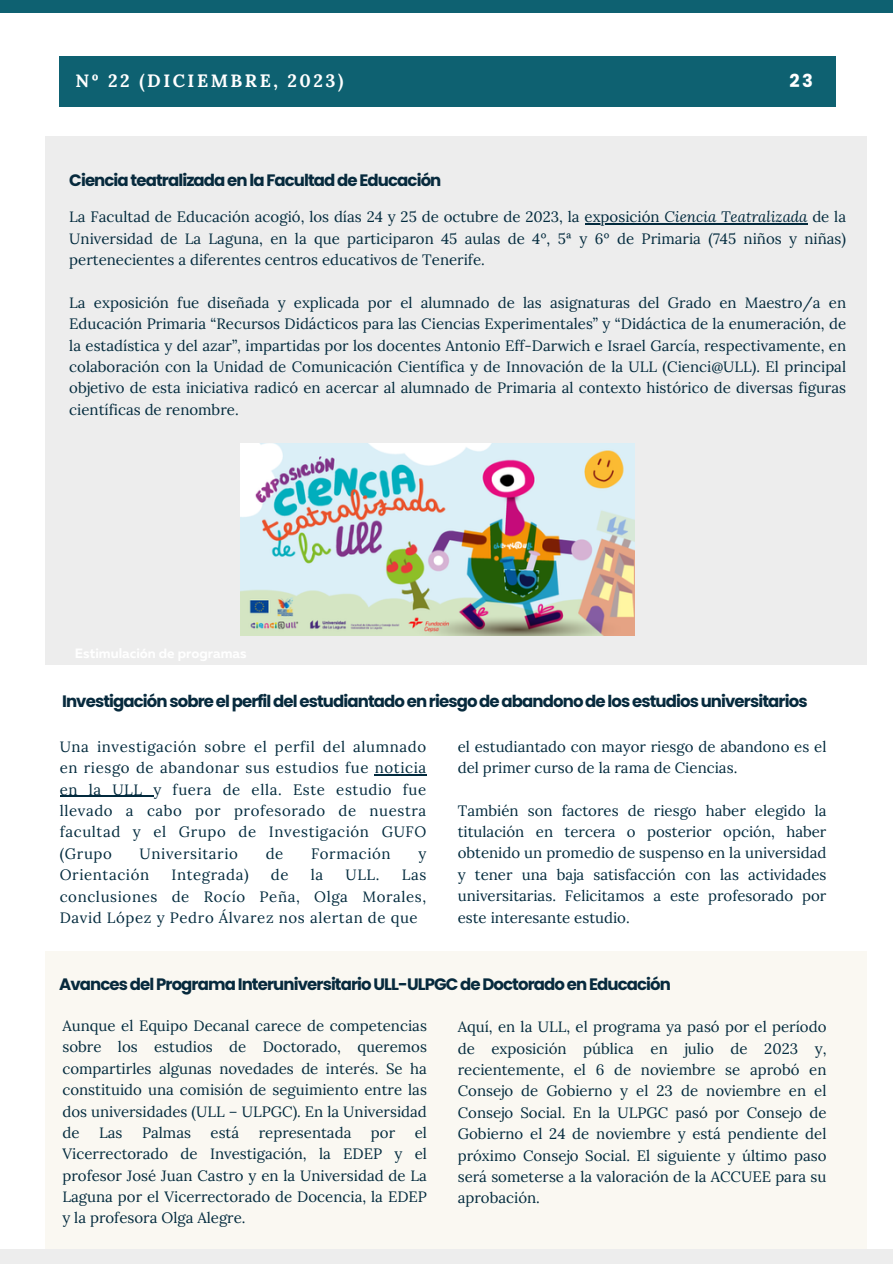
<style>
.page{position:relative;width:893px;height:1264px;background:#fff}
.page>*{position:absolute;margin:0;border:0;box-sizing:border-box;transform-origin:0 0}
.t1{font:700 17.85px "Lora";letter-spacing:.14em;color:#fff}
.t2{font:700 17.85px "Poppins";color:#fff}
.t3{font:700 16.5px "Poppins";letter-spacing:-.055em;color:#072a3d}
.t4{font:15px/21.3px "Lora";color:#022a3d;text-align:justify}
.t5{font:15px "Lora";letter-spacing:.04em;color:#022a3d}
.s1{font-style:italic}
</style>
<div class="page">
<div style="left:59px;top:56px;width:776px;height:51px;background:#0e6171"></div>
<div style="left:0;top:0;width:892px;height:12px;background:#0e6171"></div>
<div style="left:0;top:1249px;width:892px;height:14px;background:#ededed"></div>
<div style="left:45px;top:136px;width:821px;height:529px;background:#ededed"></div>
<div style="left:45px;top:951px;width:821px;height:297px;background:#faf8f2"></div>
<img style="left:241px;top:443px;width:394px;height:192px">
<hr style="left:584px;top:223px;width:80px;height:1px;background:#022a3d">
<hr style="left:664px;top:223px;width:143px;height:1px;background:#022a3d">
<hr style="left:375px;top:774px;width:52px;height:1px;background:#022a3d">
<hr style="left:60px;top:795px;width:93px;height:1px;background:#022a3d">
<p class="t1" style="left:75px;top:69px;width:269px">Nº 22 (DICIEMBRE, 2023)</p>
<p class="t3" style="left:69px;top:168px;width:373px">Ciencia teatralizada en la Facultad de Educación</p>
<p class="t2" style="left:789px;top:68px;width:25px">23</p>
<p class="t4" style="left:69px;top:206px;width:778px">La Facultad de Educación acogió, los días 24 y 25 de octubre de 2023, la exposición <span class="s1">Ciencia Teatralizada</span> de la Universidad de La Laguna, en la que participaron 45 aulas de 4º, 5ª y 6º de Primaria (745 niños y niñas) pertenecientes a diferentes centros educativos de Tenerife.</p>
<p class="t4" style="left:69px;top:292px;width:778px">La exposición fue diseñada y explicada por el alumnado de las asignaturas del Grado en Maestro/a en Educación Primaria “Recursos Didácticos para las Ciencias Experimentales” y “Didáctica de la enumeración, de la estadística y del azar”, impartidas por los docentes Antonio Eff-Darwich e Israel García, respectivamente, en colaboración con la Unidad de Comunicación Científica y de Innovación de la ULL (Cienci@ULL). El principal objetivo de esta iniciativa radicó en acercar al alumnado de Primaria al contexto histórico de diversas figuras científicas de renombre.</p>
<p class="t3" style="left:62px;top:690px;width:747px">Investigación sobre el perfil del estudiantado en riesgo de abandono de los estudios universitarios</p>
<p class="t4" style="left:60px;top:735px;width:368px">Una investigación sobre el perfil del alumnado en riesgo de abandonar sus estudios fue noticia en la ULL y fuera de ella. Este estudio fue llevado a cabo por profesorado de nuestra facultad y el Grupo de Investigación GUFO (Grupo</p>
<p class="t4" style="left:457px;top:735px;width:370px">el estudiantado con mayor riesgo de abandono es el del primer curso de la rama de Ciencias.</p>
<p class="t4" style="left:457px;top:799px;width:370px">También son factores de riesgo haber elegido la titulación en tercera o posterior opción, haber obtenido un promedio de suspenso en la universidad y tener una baja satisfacción con las actividades universitarias. Felicitamos a este profesorado por este interesante estudio.</p>
<p class="t5" style="left:140px;top:843px;width:100px">Universitario</p>
<p class="t4" style="left:266px;top:842px;width:19px">de</p>
<p class="t5" style="left:311px;top:843px;width:81px">Formación</p>
<p class="t4" style="left:418px;top:842px;width:9px">y</p>
<p class="t5" style="left:60px;top:865px;width:91px">Orientación</p>
<p class="t5" style="left:171px;top:865px;width:79px">Integrada)</p>
<p class="t4" style="left:271px;top:864px;width:19px">de</p>
<p class="t4" style="left:311px;top:864px;width:14px">la</p>
<p class="t4" style="left:345px;top:864px;width:36px">ULL.</p>
<p class="t4" style="left:60px;top:864px;width:368px;text-indent:342px">Las conclusiones de Rocío Peña, Olga Morales, David López y Pedro Álvarez nos alertan de que</p>
<p class="t3" style="left:59px;top:972px;width:613px">Avances del Programa Interuniversitario ULL-ULPGC de Doctorado en Educación</p>
<p class="t4" style="left:457px;top:1016px;width:370px">Aquí, en la ULL, el programa ya pasó por el período de exposición pública en julio de 2023 y, recientemente, el 6 de noviembre se aprobó en Consejo de Gobierno y el 23 de noviembre en el Consejo Social. En la ULPGC pasó por Consejo de Gobierno el 24 de noviembre y está pendiente del próximo Consejo Social. El siguiente y último paso será someterse a la valoración de la ACCUEE para su aprobación.</p>
<p class="t4" style="left:62px;top:1014px;width:366px">Aunque el Equipo Decanal carece de competencias sobre los estudios de Doctorado, queremos compartirles algunas novedades de interés. Se ha constituido una comisión de seguimiento entre las dos universidades (ULL – ULPGC). En la Universidad de</p>
<p class="t4" style="left:99px;top:1121px;width:25px">Las</p>
<p class="t4" style="left:142px;top:1121px;width:50px">Palmas</p>
<p class="t4" style="left:210px;top:1121px;width:30px">está</p>
<p class="t4" style="left:259px;top:1121px;width:94px">representada</p>
<p class="t4" style="left:371px;top:1121px;width:26px">por</p>
<p class="t4" style="left:62px;top:1121px;width:366px;text-indent:352px">el Vicerrectorado de Investigación, la EDEP y el profesor José Juan Castro y en la Universidad de La Laguna por el Vicerrectorado de Docencia, la EDEP y la profesora Olga Alegre.</p>
</div>
